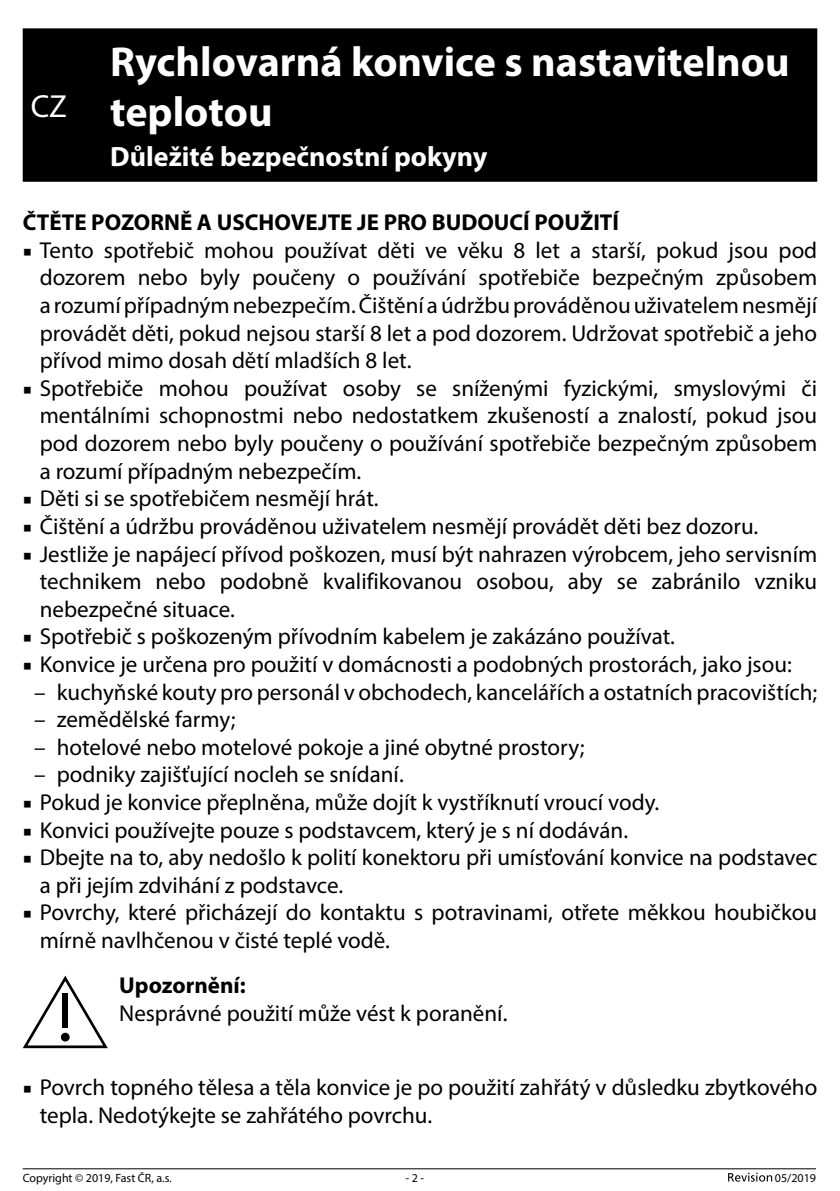
<style>
.page{position:relative;width:840px;height:1191px;background:#fff}
.page>*{position:absolute;margin:0;border:0;box-sizing:border-box;transform-origin:0 0}
.t1{font:700 42px/50.4px "Myriad Pro";color:#fff}
.t2{font:32px "Myriad Pro";color:#fff}
.t3{font:700 28px "Myriad Pro";color:#fff}
.t4{font:23px/27.6px "Myriad Pro";color:#000;text-align:justify}
.t5{font:700 23px "Myriad Pro";color:#000}
.t6{font:12px "Myriad Pro";color:#000}
.s1{font-family:"Minion Pro"}
</style>
<div class="page">
<svg style="left:728px;top:1172px;width:43px;height:9px"></svg>
<hr style="left:23px;top:1168px;width:792px;height:1px;background:#000">
<div style="left:23px;top:28px;width:793px;height:154px;background:#000"></div>
<svg style="left:23px;top:975px;width:85px;height:73px"></svg>
<div style="left:62px;top:993px;width:6px;height:35px;background:#000"></div>
<div style="left:61px;top:1032px;width:9px;height:9px;background:#000;border-radius:50%"></div>
<h1 class="t1" style="left:110px;top:35px;width:680px">Rychlovarná konvice s nastavitelnou teplotou</h1>
<p class="t3" style="left:110px;top:138px;width:378px">Důležité bezpečnostní pokyny</p>
<p class="t5" style="left:23px;top:207px;width:597px">ČTĚTE POZORNĚ A USCHOVEJTE JE PRO BUDOUCÍ POUŽITÍ</p>
<p class="t4" style="left:40px;top:236px;width:778px;text-indent:-17px"><span class="s1">■</span> Tento spotřebič mohou používat děti ve věku 8 let a starší, pokud jsou pod dozorem nebo byly poučeny o používání spotřebiče bezpečným způsobem a rozumí případným nebezpečím. Čištění a údržbu prováděnou uživatelem nesmějí provádět děti, pokud nejsou starší 8 let a pod dozorem. Udržovat spotřebič a jeho přívod mimo dosah dětí mladších 8 let.</p>
<p class="t4" style="left:40px;top:374px;width:778px;text-indent:-17px"><span class="s1">■</span> Spotřebiče mohou používat osoby se sníženými fyzickými, smyslovými či mentálními schopnostmi nebo nedostatkem zkušeností a znalostí, pokud jsou pod dozorem nebo byly poučeny o používání spotřebiče bezpečným způsobem a rozumí případným nebezpečím.</p>
<p class="t4" style="left:23px;top:484px;width:357px"><span class="s1">■</span> Děti si se spotřebičem nesmějí hrát.</p>
<p class="t4" style="left:23px;top:512px;width:736px"><span class="s1">■</span> Čištění a údržbu prováděnou uživatelem nesmějí provádět děti bez dozoru.</p>
<p class="t4" style="left:40px;top:539px;width:778px;text-indent:-17px"><span class="s1">■</span> Jestliže je napájecí přívod poškozen, musí být nahrazen výrobcem, jeho servisním technikem nebo podobně kvalifikovanou osobou, aby se zabránilo vzniku nebezpečné situace.</p>
<p class="t4" style="left:23px;top:622px;width:653px"><span class="s1">■</span> Spotřebič s poškozeným přívodním kabelem je zakázáno používat.</p>
<p class="t4" style="left:23px;top:650px;width:770px"><span class="s1">■</span> Konvice je určena pro použití v domácnosti a podobných prostorách, jako jsou:</p>
<p class="t4" style="left:34px;top:677px;width:784px">– kuchyňské kouty pro personál v obchodech, kancelářích a ostatních pracovištích;</p>
<p class="t4" style="left:34px;top:705px;width:203px">– zemědělské farmy;</p>
<p class="t4" style="left:34px;top:733px;width:551px">– hotelové nebo motelové pokoje a jiné obytné prostory;</p>
<p class="t4" style="left:34px;top:760px;width:371px">– podniky zajišťující nocleh se snídaní.</p>
<p class="t4" style="left:23px;top:788px;width:637px"><span class="s1">■</span> Pokud je konvice přeplněna, může dojít k vystříknutí vroucí vody.</p>
<p class="t4" style="left:23px;top:815px;width:606px"><span class="s1">■</span> Konvici používejte pouze s podstavcem, který je s ní dodáván.</p>
<p class="t4" style="left:40px;top:843px;width:778px;text-indent:-17px"><span class="s1">■</span> Dbejte na to, aby nedošlo k polití konektoru při umísťování konvice na podstavec a při jejím zdvihání z podstavce.</p>
<p class="t4" style="left:40px;top:898px;width:778px;text-indent:-17px"><span class="s1">■</span> Povrchy, které přicházejí do kontaktu s potravinami, otřete měkkou houbičkou mírně navlhčenou v čisté teplé vodě.</p>
<p class="t5" style="left:119px;top:970px;width:128px">Upozornění:</p>
<p class="t4" style="left:119px;top:998px;width:389px">Nesprávné použití může vést k poranění.</p>
<h2 class="t2" style="left:31px;top:87px;width:38px">CZ</h2>
<p class="t4" style="left:40px;top:1073px;width:778px;text-indent:-17px"><span class="s1">■</span> Povrch topného tělesa a těla konvice je po použití zahřátý v důsledku zbytkového tepla. Nedotýkejte se zahřátého povrchu.</p>
<p class="t6" style="left:23px;top:1170px;width:150px">Copyright © 2019, Fast ČR, a.s.</p>
<p class="t6" style="left:405px;top:1170px;width:20px">- 2 -</p>
<p class="t6" style="left:774px;top:1170px;width:43px">05/2019</p>
</div>
